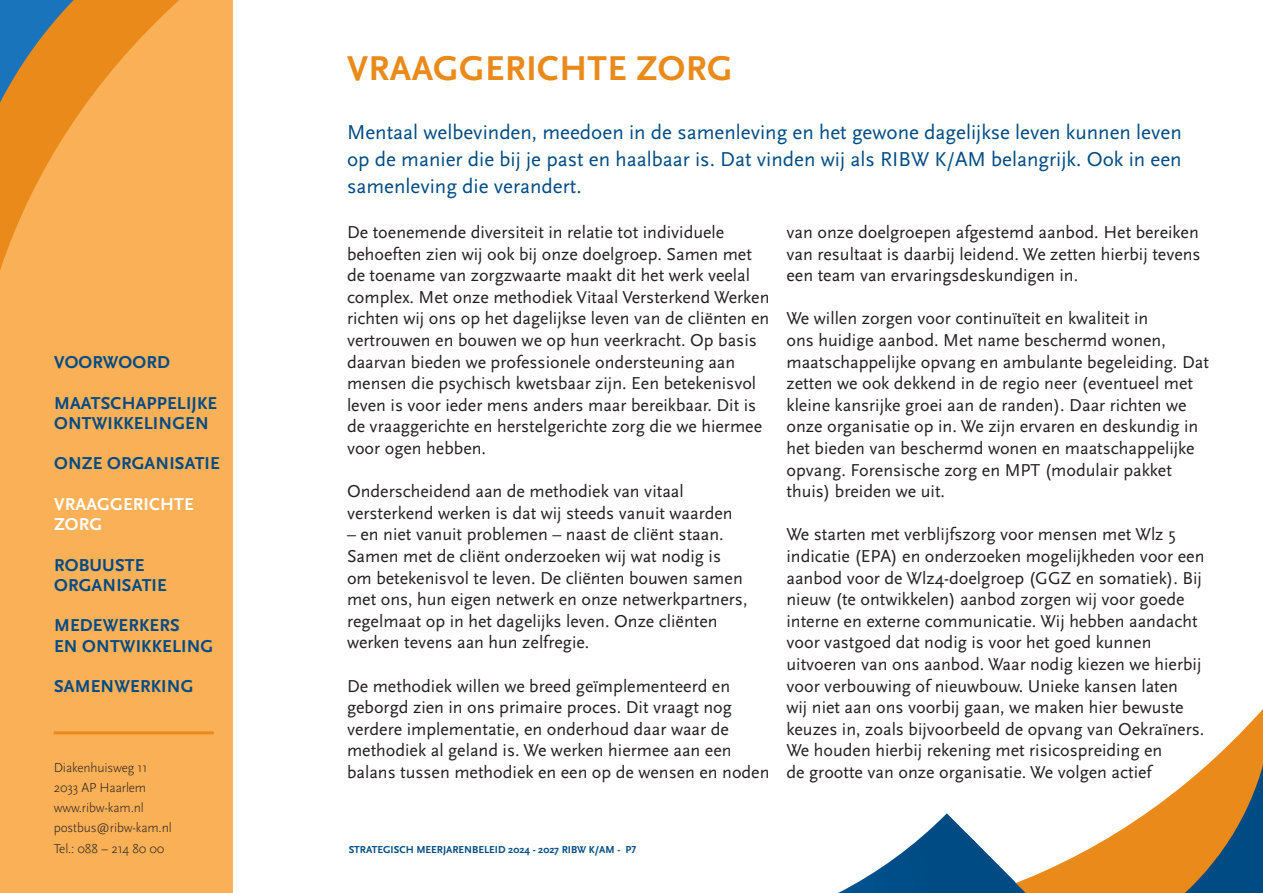
<style>
.page{position:relative;width:1263px;height:893px;background:#fff}
.page>*{position:absolute;margin:0;border:0;box-sizing:border-box;transform-origin:0 0}
.heading{font:700 36px "Scala Sans Pro";letter-spacing:.01em;color:#e98a1b}
.intro{font:21px/27px "Scala Sans Pro";color:#004b84;text-align:justify}
.t1{font:18px/21.6px "Scala Sans Pro";color:#231f20}
.navigatie{font:700 18px "Scala Sans Pro";letter-spacing:.01em;color:#004b84}
.navigatie-2{font:700 18px "Scala Sans Pro";letter-spacing:.01em;color:#fff}
.Body{font:300 13.5px "Scala Sans Pro";letter-spacing:-.01em;color:#231f20}
.t2{font:700 10.5px "Scala Sans Pro";color:#004b84}
</style>
<div class="page">
<div style="left:0;top:0;width:232px;height:893px;background:#fab056"></div>
<svg style="left:74px;top:0;width:105px;height:121px"></svg>
<svg style="left:0;top:0;width:74px;height:270px"></svg>
<svg style="left:1220px;top:709px;width:43px;height:44px"></svg>
<svg style="left:838px;top:753px;width:425px;height:140px"></svg>
<hr style="left:54px;top:731px;width:160px;height:3px;background:#e98a1b">
<p class="navigatie" style="left:54px;top:352px;width:117px">VOORWOORD</p>
<p class="navigatie" style="left:54px;top:392px;width:165px">MAATSCHAPPELIJKE</p>
<p class="navigatie" style="left:54px;top:413px;width:156px">ONTWIKKELINGEN</p>
<p class="navigatie" style="left:54px;top:453px;width:167px">ONZE ORGANISATIE</p>
<p class="navigatie-2" style="left:54px;top:494px;width:141px">VRAAGGERICHTE</p>
<p class="navigatie-2" style="left:54px;top:514px;width:50px">ZORG</p>
<p class="navigatie" style="left:54px;top:554px;width:92px">ROBUUSTE</p>
<p class="navigatie" style="left:54px;top:575px;width:114px">ORGANISATIE</p>
<p class="navigatie" style="left:54px;top:615px;width:127px">MEDEWERKERS</p>
<p class="navigatie" style="left:54px;top:635px;width:161px">EN ONTWIKKELING</p>
<p class="navigatie" style="left:54px;top:676px;width:141px">SAMENWERKING</p>
<p class="Body" style="left:54px;top:759px;width:95px">Diakenhuisweg 11</p>
<p class="Body" style="left:54px;top:780px;width:94px">2033 AP Haarlem</p>
<p class="Body" style="left:54px;top:800px;width:92px">www.ribw-kam.nl</p>
<p class="Body" style="left:54px;top:820px;width:120px">postbus@ribw-kam.nl</p>
<p class="Body" style="left:54px;top:840px;width:112px">Tel.: 088 – 214 80 00</p>
<p class="heading" style="left:347px;top:48px;width:387px">VRAAGGERICHTE ZORG</p>
<p class="intro" style="left:347px;top:119px;width:836px">Mentaal welbevinden, meedoen in de samenleving en het gewone dagelijkse leven kunnen leven op de manier die bij je past en haalbaar is. Dat vinden wij als RIBW K/AM belangrijk. Ook in een samenleving die verandert.</p>
<p class="t1" style="left:347px;top:221px;width:424px">De toenemende diversiteit in relatie tot individuele behoeften zien wij ook bij onze doelgroep. Samen met de toename van zorgzwaarte maakt dit het werk veelal complex. Met onze methodiek Vitaal Versterkend Werken richten wij ons op het dagelijkse leven van de cliënten en vertrouwen en bouwen we op hun veerkracht. Op basis daarvan bieden we professionele ondersteuning aan mensen die psychisch kwetsbaar zijn. Een betekenisvol leven is voor ieder mens anders maar bereikbaar. Dit is de vraaggerichte en herstelgerichte zorg die we hiermee voor ogen hebben.</p>
<p class="t1" style="left:347px;top:481px;width:387px">Onderscheidend aan de methodiek van vitaal versterkend werken is dat wij steeds vanuit waarden</p>
<p class="t1" style="left:347px;top:524px;width:402px">– en niet vanuit problemen – naast de cliënt staan.<br>Samen met de cliënt onderzoeken wij wat nodig is om betekenisvol te leven. De cliënten bouwen samen met ons, hun eigen netwerk en onze netwerkpartners, regelmaat op in het dagelijks leven. Onze cliënten werken tevens aan hun zelfregie.</p>
<p class="t1" style="left:347px;top:675px;width:424px">De methodiek willen we breed geïmplementeerd en geborgd zien in ons primaire proces. Dit vraagt nog verdere implementatie, en onderhoud daar waar de methodiek al geland is. We werken hiermee aan een balans tussen methodiek en een op de wensen en noden</p>
<p class="t1" style="left:786px;top:221px;width:416px;text-align:justify">van onze doelgroepen afgestemd aanbod. Het bereiken van resultaat is daarbij leidend. We zetten hierbij tevens een team van ervaringsdeskundigen in.</p>
<p class="t1" style="left:786px;top:308px;width:424px">We willen zorgen voor continuïteit en kwaliteit in<br>ons huidige aanbod. Met name beschermd wonen, maatschappelijke opvang en ambulante begeleiding. Dat zetten we ook dekkend in de regio neer (eventueel met kleine kansrijke groei aan de randen). Daar richten we onze organisatie op in. We zijn ervaren en deskundig in het bieden van beschermd wonen en maatschappelijke opvang. Forensische zorg en MPT (modulair pakket thuis) breiden we uit.</p>
<p class="t1" style="left:786px;top:524px;width:419px">We starten met verblijfszorg voor mensen met Wlz 5 indicatie (EPA) en onderzoeken mogelijkheden voor een aanbod voor de Wlz4-doelgroep (GGZ en somatiek). Bij nieuw (te ontwikkelen) aanbod zorgen wij voor goede interne en externe communicatie. Wij hebben aandacht voor vastgoed dat nodig is voor het goed kunnen uitvoeren van ons aanbod. Waar nodig kiezen we hierbij voor verbouwing of nieuwbouw. Unieke kansen laten<br>wij niet aan ons voorbij gaan, we maken hier bewuste keuzes in, zoals bijvoorbeeld de opvang van Oekraïners.<br>We houden hierbij rekening met risicospreiding en<br>de grootte van onze organisatie. We volgen actief</p>
<p class="t2" style="left:349px;top:843px;width:289px">STRATEGISCH MEERJARENBELEID 2024 - 2027 RIBW K/AM - P7</p>
</div>
